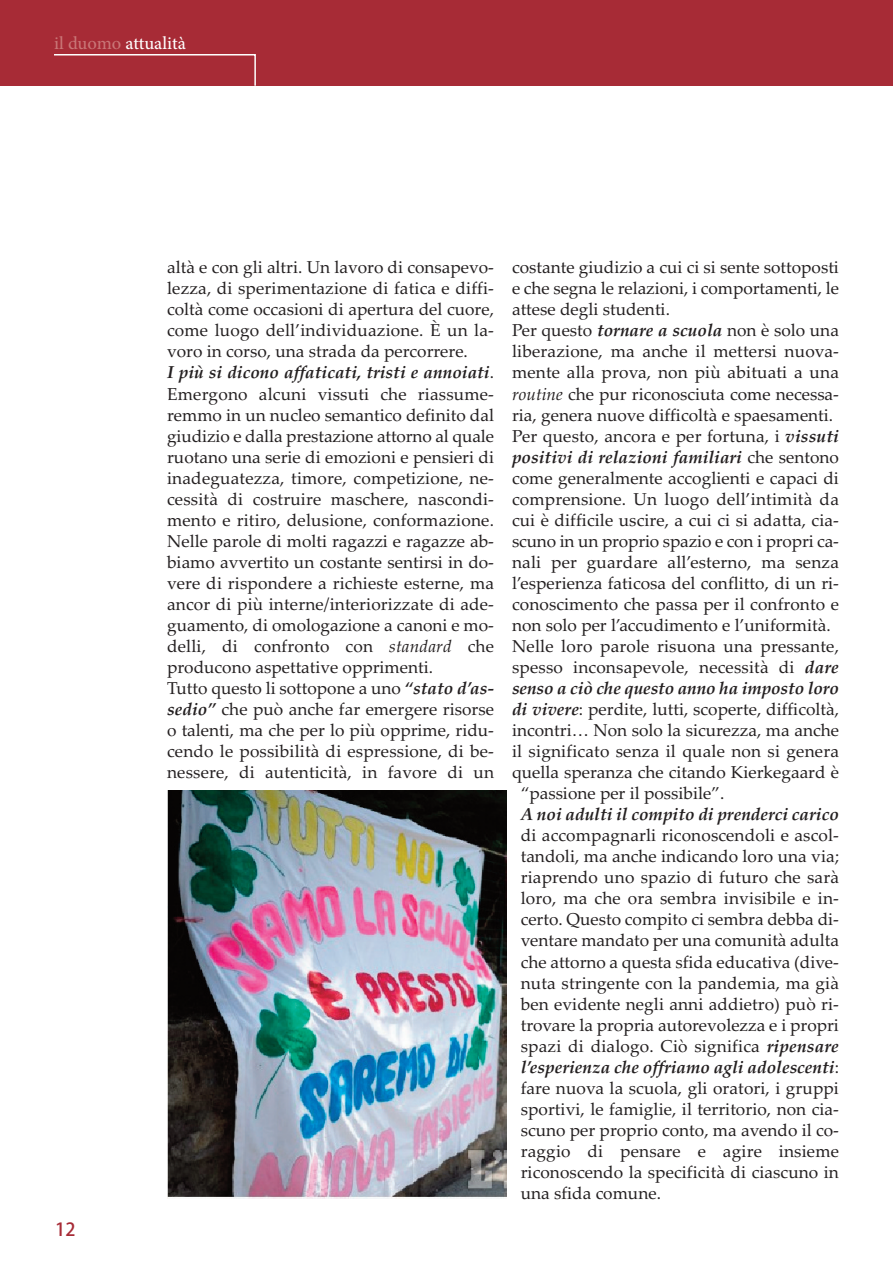
<style>
.page{position:relative;width:893px;height:1263px;background:#fff}
.page>*{position:absolute;margin:0;border:0;box-sizing:border-box;transform-origin:0 0}
.t1{font:18px "Adobe Hebrew";letter-spacing:-.005em;color:#fff}
.t2{font:18px "Adobe Heiti Std";color:#a72b36}
.t3{font:17.25px/21px "Palatino Linotype";color:#231f20}
.t4{font:italic 700 17.25px "Palatino Linotype";color:#231f20}
.s1{color:#c97677}
.s2{font-weight:700;font-style:italic}
.s3{font-style:italic}
.s4{font-weight:400;font-style:normal}
</style>
<div class="page">
<div style="left:0;top:0;width:893px;height:85px;background:#a72b36"></div>
<svg style="left:52px;top:54px;width:205px;height:32px"></svg>
<img style="left:167px;top:791px;width:339px;height:407px">
<p class="t1" style="left:54px;top:37px;width:133px"><span class="s1">il duomo</span> attualità</p>
<p class="t2" style="left:55px;top:1219px;width:22px">12</p>
<p class="t3" style="left:167px;top:257px;width:328px">altà e con gli altri. Un lavoro di consapevo&shy;lezza, di sperimentazione di fatica e diffi&shy;coltà come occasioni di apertura del cuore, come luogo dell’individuazione. È un la&shy;voro in corso, una strada da percorrere.<br><span class="s2">I più si dicono affaticati, tristi e annoiati</span>.<br>Emergono alcuni vissuti che riassume&shy;remmo in un nucleo semantico definito dal giudizio e dalla prestazione attorno al quale ruotano una serie di emozioni e pensieri di inadeguatezza, timore, competizione, ne&shy;cessità di costruire maschere, nascondi&shy;mento e ritiro, delusione, conformazione.<br>Nelle parole di molti ragazzi e ragazze ab&shy;biamo avvertito un costante sentirsi in do&shy;vere di rispondere a richieste esterne, ma ancor di più interne/interiorizzate di ade&shy;guamento, di omologazione a canoni e mo&shy;delli, di confronto con <span class="s3">standard</span> che producono aspettative opprimenti.<br>Tutto questo li sottopone a uno <span class="s2">“stato d’as&shy;sedio”</span> che può anche far emergere risorse o talenti, ma che per lo più opprime, ridu&shy;cendo le possibilità di espressione, di be&shy;nessere, di autenticità, in favore di un</p>
<p class="t3" style="left:512px;top:257px;width:328px">costante giudizio a cui ci si sente sottoposti</p>
<p class="t3" style="left:512px;top:278px;width:328px">e che segna le relazioni, i comportamenti, le</p>
<p class="t3" style="left:512px;top:299px;width:159px">attese degli studenti.</p>
<p class="t3" style="left:512px;top:320px;width:328px">Per questo <span class="s2">tornare a scuola</span> non è solo una</p>
<p class="t3" style="left:512px;top:341px;width:328px">liberazione, ma anche il mettersi nuova-</p>
<p class="t3" style="left:512px;top:362px;width:328px">mente alla prova, non più abituati a una</p>
<p class="t3" style="left:512px;top:383px;width:328px"><span class="s3">routine</span> che pur riconosciuta come necessa-</p>
<p class="t3" style="left:512px;top:404px;width:323px">ria, genera nuove difficoltà e spaesamenti.</p>
<p class="t3" style="left:512px;top:425px;width:328px">Per questo, ancora e per fortuna, i <span class="s2">vissuti</span></p>
<p class="t4" style="left:512px;top:447px;width:328px">positivi di relazioni familiari <span class="s4">che sentono</span></p>
<p class="t3" style="left:512px;top:467px;width:328px">come generalmente accoglienti e capaci di</p>
<p class="t3" style="left:512px;top:488px;width:328px">comprensione. Un luogo dell’intimità da</p>
<p class="t3" style="left:512px;top:509px;width:328px">cui è difficile uscire, a cui ci si adatta, cia-</p>
<p class="t3" style="left:512px;top:530px;width:328px">scuno in un proprio spazio e con i propri ca-</p>
<p class="t3" style="left:512px;top:551px;width:328px">nali per guardare all’esterno, ma senza</p>
<p class="t3" style="left:512px;top:572px;width:328px">l’esperienza faticosa del conflitto, di un ri-</p>
<p class="t3" style="left:512px;top:593px;width:328px">conoscimento che passa per il confronto e</p>
<p class="t3" style="left:512px;top:614px;width:320px">non solo per l’accudimento e l’uniformità.</p>
<p class="t3" style="left:512px;top:635px;width:328px">Nelle loro parole risuona una pressante,</p>
<p class="t3" style="left:512px;top:656px;width:328px">spesso inconsapevole, necessità di <span class="s2">dare</span></p>
<p class="t4" style="left:512px;top:678px;width:328px">senso a ciò che questo anno ha imposto loro</p>
<p class="t3" style="left:512px;top:699px;width:328px"><span class="s2">di vivere</span>: perdite, lutti, scoperte, difficoltà,</p>
<p class="t3" style="left:512px;top:720px;width:328px">incontri… Non solo la sicurezza, ma anche</p>
<p class="t3" style="left:512px;top:741px;width:328px">il significato senza il quale non si genera</p>
<p class="t3" style="left:512px;top:762px;width:328px">quella speranza che citando Kierkegaard è</p>
<p class="t3" style="left:521px;top:783px;width:205px">“passione per il possibile”.</p>
<p class="t4" style="left:521px;top:804px;width:320px">A noi adulti il compito di prenderci carico</p>
<p class="t3" style="left:521px;top:825px;width:320px;text-align:justify">di accompagnarli riconoscendoli e ascol&shy;tandoli, ma anche indicando loro una via; riaprendo uno spazio di futuro che sarà loro, ma che ora sembra invisibile e in&shy;certo. Questo compito ci sembra debba di&shy;ventare mandato per una comunità adulta che attorno a questa sfida educativa (dive&shy;nuta stringente con la pandemia, ma già ben evidente negli anni addietro) può ri&shy;trovare la propria autorevolezza e i propri spazi di dialogo. Ciò significa <span class="s2">ripensare l’esperienza che offriamo agli adolescenti</span>: fare nuova la scuola, gli oratori, i gruppi sportivi, le famiglie, il territorio, non cia&shy;scuno per proprio conto, ma avendo il co&shy;raggio di pensare e agire insieme riconoscendo la specificità di ciascuno in una sfida comune.</p>
</div>
